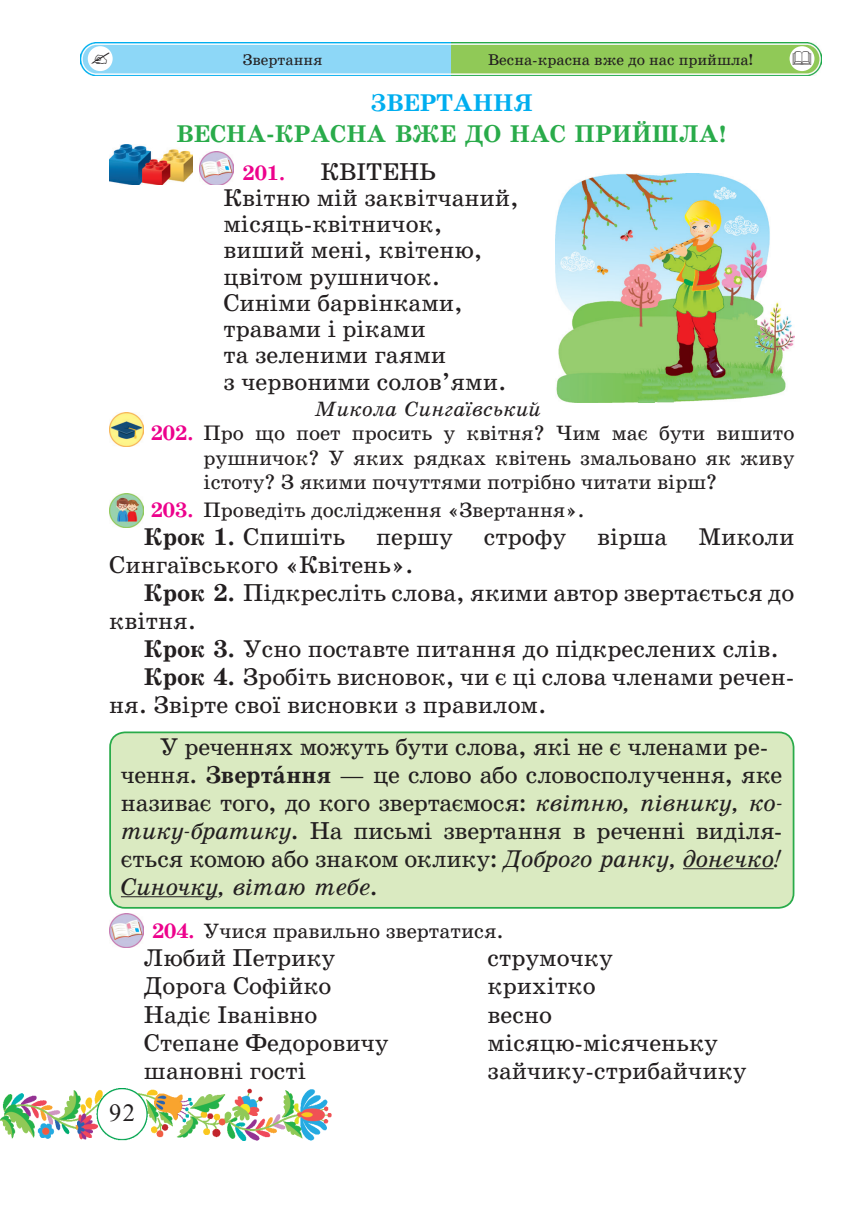
<style>
.page{position:relative;width:859px;height:1231px;background:#fff}
.page>*{position:absolute;margin:0;border:0;box-sizing:border-box;transform-origin:0 0}
.t1{font:24.5px/26.2px "School Book AC";color:#231f20}
.t2{font:700 24.5px "School Book AC";color:#29ab4a}
.t3{font:700 24.5px "School Book AC";color:#00aeef}
.t4{font:24.5px "Times New Roman";color:#231f20}
.t5{font:21px "School Book AC";color:#231f20}
.t6{font:italic 21px "School Book AC";color:#231f20}
.t7{font:700 21px "School Book AC";color:#ed028c}
.t8{font:15.75px "School Book AC";color:#231f20}
.s1{font-weight:700;color:#ed028c}
.s2{font-weight:700}
.s3{font-style:italic}
</style>
<div class="page">
<img style="left:0;top:1088px;width:331px;height:51px">
<img style="left:80px;top:42px;width:741px;height:34px">
<div style="left:88px;top:46px;width:25px;height:25px;background:#fff;border-radius:50%"></div>
<div style="left:789px;top:46px;width:25px;height:25px;background:#fff;border-radius:50%"></div>
<img style="left:109px;top:145px;width:83px;height:39px">
<img style="left:200px;top:151px;width:34px;height:33px">
<img style="left:109px;top:412px;width:34px;height:34px">
<img style="left:109px;top:493px;width:34px;height:34px">
<img style="left:109px;top:913px;width:34px;height:34px">
<img style="left:555px;top:173px;width:239px;height:230px">
<div style="left:110px;top:732px;width:683px;height:175px;background:#daeac1;border-radius:15px"></div>
<hr style="left:682px;top:868px;width:91px;height:1px;background:#231f20">
<hr style="left:121px;top:896px;width:96px;height:1px;background:#231f20">
<div style="left:109px;top:731px;width:685px;height:177px;border:2px solid #29ab4a;border-radius:15px"></div>
<svg style="left:277px;top:765px;width:6px;height:4px"></svg>
<p class="t8" style="left:243px;top:51px;width:81px">Звертання</p>
<p class="t8" style="left:488px;top:51px;width:266px">Весна-красна вже до нас прийшла!</p>
<p class="t3" style="left:371px;top:89px;width:163px">ЗВЕРТАННЯ</p>
<p class="t2" style="left:176px;top:120px;width:552px">ВЕСНА-КРАСНА ВЖЕ ДО НАС ПРИЙШЛА!</p>
<p class="t7" style="left:242px;top:161px;width:44px">201.</p>
<p class="t1" style="left:223px;top:158px;width:297px;text-indent:97px">КВІТЕНЬ<br>Квітню мій заквітчаний, місяць-квітничок, виший мені, квітеню, цвітом рушничок.<br>Синіми барвінками, травами і ріками<br>та зеленими гаями<br>з червоними солов’ями.</p>
<p class="t6" style="left:314px;top:397px;width:228px">Микола Сингаївський</p>
<p class="t5" style="left:151px;top:422px;width:645px"><span class="s1">202.</span> Про що поет просить у квітня? Чим має бути вишито</p>
<p class="t5" style="left:203px;top:446px;width:592px">рушничок? У яких рядках квітень змальовано як живу</p>
<p class="t5" style="left:203px;top:471px;width:515px">істоту? З якими почуттями потрібно читати вірш?</p>
<p class="t5" style="left:151px;top:499px;width:435px"><span class="s1">203.</span> Проведіть дослідження «Звертання».</p>
<p class="t1" style="left:144px;top:524px;width:203px"><span class="s2">Крок 1.</span> Спишіть</p>
<p class="t1" style="left:376px;top:524px;width:78px">першу</p>
<p class="t1" style="left:484px;top:524px;width:84px">строфу</p>
<p class="t1" style="left:597px;top:524px;width:72px">вірша</p>
<p class="t1" style="left:698px;top:524px;width:97px">Миколи</p>
<p class="t1" style="left:109px;top:552px;width:306px">Сингаївського «Квітень».</p>
<p class="t1" style="left:144px;top:580px;width:651px"><span class="s2">Крок 2.</span> Підкресліть слова, якими автор звертається до</p>
<p class="t1" style="left:109px;top:608px;width:88px">квітня.</p>
<p class="t1" style="left:144px;top:636px;width:636px"><span class="s2">Крок 3.</span> Усно поставте питання до підкреслених слів.</p>
<p class="t1" style="left:144px;top:664px;width:648px"><span class="s2">Крок 4.</span> Зробіть висновок, чи є ці слова членами речен-</p>
<p class="t1" style="left:109px;top:692px;width:439px">ня. Звірте свої висновки з правилом.</p>
<p class="t1" style="left:121px;top:732px;width:662px;line-height:28px;text-indent:39px">У реченнях можуть бути слова, які не є членами ре&shy;чення. <span class="s2">Звертання</span> — це слово або словосполучення, яке називає того, до кого звертаємося: <span class="s3">квітню, півнику, ко&shy;тику-братику</span>. На письмі звертання в реченні виділя&shy;ється комою або знаком оклику: <span class="s3">Доброго ранку, донечко!<br>Синочку, вітаю тебе</span>.</p>
<p class="t4" style="left:109px;top:1095px;width:27px">92</p>
<p class="t5" style="left:152px;top:919px;width:353px"><span class="s1">204.</span> Учися правильно звертатися.</p>
<p class="t1" style="left:144px;top:945px;width:193px">Любий Петрику</p>
<p class="t1" style="left:487px;top:945px;width:127px">струмочку</p>
<p class="t1" style="left:144px;top:973px;width:189px">Дорога Софійко</p>
<p class="t1" style="left:487px;top:973px;width:109px">крихітко</p>
<p class="t1" style="left:144px;top:1001px;width:175px">Надіє Іванівно</p>
<p class="t1" style="left:487px;top:1001px;width:66px">весно</p>
<p class="t1" style="left:144px;top:1029px;width:246px">Степане Федоровичу</p>
<p class="t1" style="left:487px;top:1029px;width:232px">місяцю-місяченьку</p>
<p class="t1" style="left:144px;top:1057px;width:164px">шановні гості</p>
<p class="t1" style="left:487px;top:1057px;width:260px">зайчику-стрибайчику</p>
</div>
